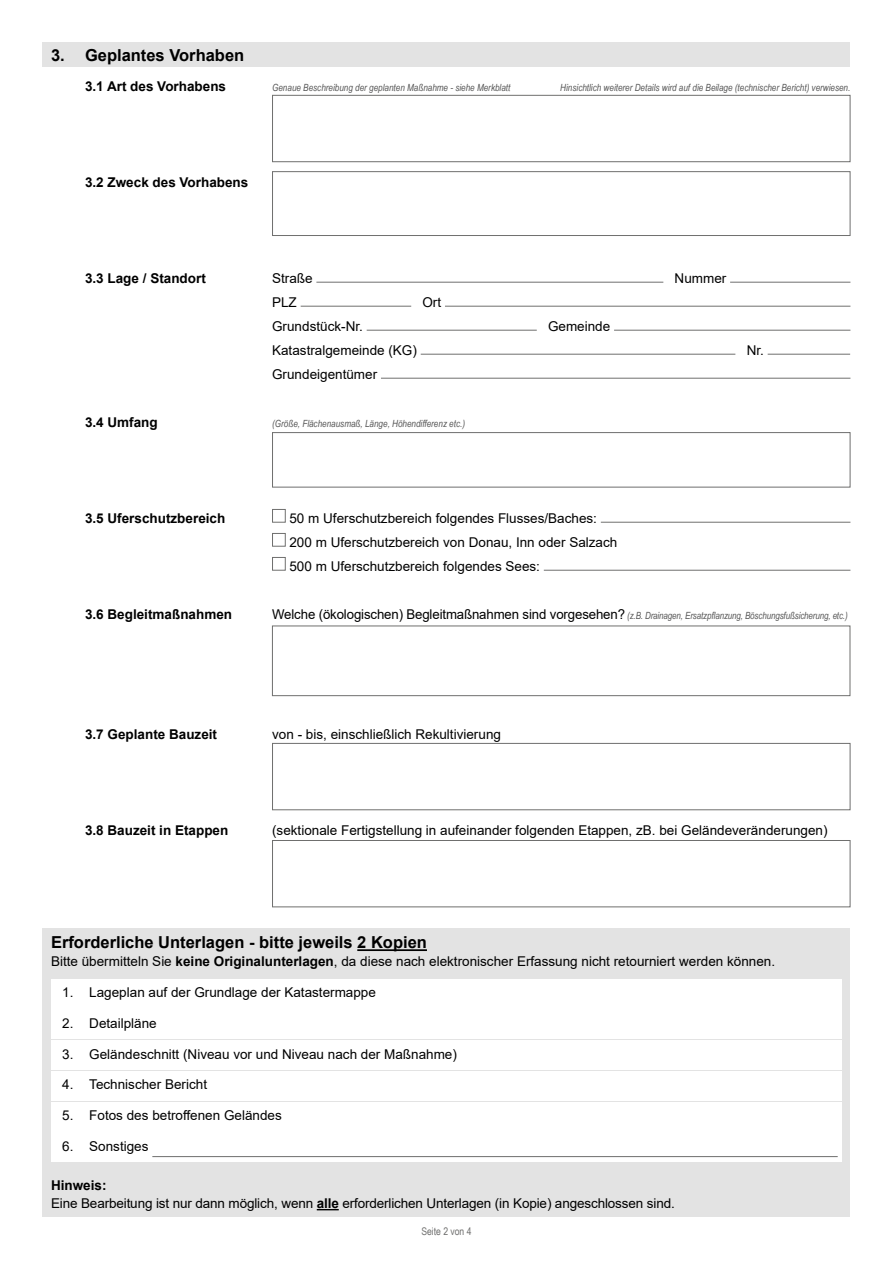
<style>
.page{position:relative;width:893px;height:1263px;background:#fff}
.page>*{position:absolute;margin:0;border:0;box-sizing:border-box;transform-origin:0 0}
.Formularabschnitt_H2{font:700 16.5px "Arial";color:#000}
.Formularabschnitt_P_Text{font:13.5px/24px "Arial";color:#000}
.Formular_Abschluss_P_Text_-_OHNE_Grundli{font:13.5px/18px "Arial";letter-spacing:-.01em;color:#000}
.Formularabschnitt_P_Text-2{font:700 13.5px "Arial";color:#000}
.t1{font:10.5px "Arial Narrow";color:#6f6f6e}
.Formularabschnitt_P_Text-3{font:italic 9.9px "Arial Narrow";color:#565656}
.s1{font-family:"Arial";font-style:normal;font-size:13.5px;color:#000}
.s2{font-weight:700}
</style>
<div class="page">
<div style="left:43px;top:43px;width:807px;height:24px;background:#e3e3e3"></div>
<div style="left:272px;top:95px;width:578px;height:67px;border:1px solid #6f6f6e"></div>
<div style="left:272px;top:171px;width:578px;height:65px;border:1px solid #6f6f6e"></div>
<hr style="left:316px;top:282px;width:347px;height:1px;background:#6f6f6e">
<hr style="left:730px;top:282px;width:120px;height:1px;background:#6f6f6e">
<hr style="left:301px;top:306px;width:110px;height:1px;background:#6f6f6e">
<hr style="left:445px;top:306px;width:405px;height:1px;background:#6f6f6e">
<hr style="left:367px;top:330px;width:170px;height:1px;background:#6f6f6e">
<hr style="left:614px;top:330px;width:236px;height:1px;background:#6f6f6e">
<hr style="left:421px;top:354px;width:314px;height:1px;background:#6f6f6e">
<hr style="left:768px;top:354px;width:82px;height:1px;background:#6f6f6e">
<hr style="left:381px;top:378px;width:469px;height:1px;background:#6f6f6e">
<div style="left:272px;top:509px;width:14px;height:14px;border:1px solid #6f6f6e"></div>
<hr style="left:601px;top:522px;width:249px;height:1px;background:#6f6f6e">
<div style="left:272px;top:533px;width:14px;height:14px;border:1px solid #6f6f6e"></div>
<div style="left:272px;top:557px;width:14px;height:14px;border:1px solid #6f6f6e"></div>
<hr style="left:544px;top:570px;width:306px;height:1px;background:#6f6f6e">
<div style="left:272px;top:626px;width:578px;height:70px;border:1px solid #6f6f6e"></div>
<div style="left:272px;top:743px;width:578px;height:67px;border:1px solid #6f6f6e"></div>
<div style="left:272px;top:840px;width:578px;height:67px;border:1px solid #6f6f6e"></div>
<div style="left:43px;top:928px;width:807px;height:289px;background:#e3e3e3"></div>
<hr style="left:357px;top:949px;width:70px;height:2px;background:#000">
<div style="left:51px;top:979px;width:791px;height:29px;background:#fff"></div>
<div style="left:51px;top:1009px;width:791px;height:30px;background:#fff"></div>
<div style="left:51px;top:1040px;width:791px;height:30px;background:#fff"></div>
<div style="left:51px;top:1071px;width:791px;height:30px;background:#fff"></div>
<div style="left:51px;top:1102px;width:791px;height:29px;background:#fff"></div>
<div style="left:51px;top:1132px;width:791px;height:30px;background:#fff"></div>
<svg style="left:317px;top:1209px;width:22px;height:1px"></svg>
<hr style="left:152px;top:1156px;width:686px;height:1px;background:#6f6f6e">
<div style="left:272px;top:432px;width:578px;height:55px;border:1px solid #6f6f6e"></div>
<h2 class="Formularabschnitt_H2" style="left:51px;top:43px;width:195px">3. Geplantes Vorhaben</h2>
<p class="Formularabschnitt_P_Text-2" style="left:85px;top:76px;width:143px">3.1 Art des Vorhabens</p>
<p class="Formularabschnitt_P_Text-3" style="left:272px;top:80px;width:240px">Genaue Beschreibung der geplanten Maßnahme - siehe Merkblatt</p>
<p class="Formularabschnitt_P_Text-3" style="left:560px;top:80px;width:292px">Hinsichtlich weiterer Details wird auf die Beilage (technischer Bericht) verwiesen.</p>
<p class="Formularabschnitt_P_Text-2" style="left:85px;top:172px;width:165px">3.2 Zweck des Vorhabens</p>
<p class="Formularabschnitt_P_Text-2" style="left:85px;top:268px;width:122px">3.3 Lage / Standort</p>
<p class="Formularabschnitt_P_Text" style="left:272px;top:266px;width:42px">Straße</p>
<p class="Formularabschnitt_P_Text" style="left:675px;top:266px;width:53px">Nummer</p>
<p class="Formularabschnitt_P_Text" style="left:272px;top:290px;width:26px">PLZ</p>
<p class="Formularabschnitt_P_Text" style="left:422px;top:290px;width:20px">Ort</p>
<p class="Formularabschnitt_P_Text" style="left:272px;top:314px;width:92px">Grundstück-Nr.</p>
<p class="Formularabschnitt_P_Text" style="left:548px;top:314px;width:64px">Gemeinde</p>
<p class="Formularabschnitt_P_Text" style="left:272px;top:338px;width:146px">Katastralgemeinde (KG)</p>
<p class="Formularabschnitt_P_Text" style="left:747px;top:338px;width:19px">Nr.</p>
<p class="Formularabschnitt_P_Text" style="left:272px;top:362px;width:107px">Grundeigentümer</p>
<p class="Formularabschnitt_P_Text-2" style="left:85px;top:412px;width:74px">3.4 Umfang</p>
<p class="Formularabschnitt_P_Text-3" style="left:272px;top:416px;width:194px">(Größe, Flächenausmaß, Länge, Höhendifferenz etc.)</p>
<p class="Formularabschnitt_P_Text-2" style="left:85px;top:508px;width:142px">3.5 Uferschutzbereich</p>
<p class="Formularabschnitt_P_Text" style="left:289px;top:506px;width:329px">50 m Uferschutzbereich folgendes Flusses/Baches:<br>200 m Uferschutzbereich von Donau, Inn oder Salzach<br>500 m Uferschutzbereich folgendes Sees:</p>
<p class="Formularabschnitt_P_Text-2" style="left:85px;top:604px;width:149px">3.6 Begleitmaßnahmen</p>
<p class="Formularabschnitt_P_Text-3" style="left:272px;top:608px;width:577px"><span class="s1">Welche (ökologischen) Begleitmaßnahmen sind vorgesehen?</span> (z.B. Drainagen, Ersatzpflanzung, Böschungsfußsicherung, etc.)</p>
<p class="Formularabschnitt_P_Text-2" style="left:85px;top:724px;width:134px">3.7 Geplante Bauzeit</p>
<p class="Formularabschnitt_P_Text" style="left:272px;top:722px;width:230px">von - bis, einschließlich Rekultivierung</p>
<p class="Formularabschnitt_P_Text-2" style="left:85px;top:820px;width:145px">3.8 Bauzeit in Etappen</p>
<p class="Formularabschnitt_P_Text" style="left:272px;top:818px;width:557px">(sektionale Fertigstellung in aufeinander folgenden Etappen, zB. bei Geländeveränderungen)</p>
<h2 class="Formularabschnitt_H2" style="left:51px;top:931px;width:377px">Erforderliche Unterlagen - bitte jeweils 2 Kopien</h2>
<p class="Formular_Abschluss_P_Text_-_OHNE_Grundli" style="left:51px;top:952px;width:726px">Bitte übermitteln Sie <span class="s2">keine Originalunterlagen</span>, da diese nach elektronischer Erfassung nicht retourniert werden können.</p>
<p class="Formularabschnitt_P_Text" style="left:62px;top:980px;width:315px">1. Lageplan auf der Grundlage der Katastermappe</p>
<p class="Formularabschnitt_P_Text" style="left:62px;top:1011px;width:96px">2. Detailpläne</p>
<p class="Formularabschnitt_P_Text" style="left:62px;top:1042px;width:396px">3. Geländeschnitt (Niveau vor und Niveau nach der Maßnahme)</p>
<p class="Formularabschnitt_P_Text" style="left:62px;top:1072px;width:146px">4. Technischer Bericht</p>
<p class="Formularabschnitt_P_Text" style="left:62px;top:1103px;width:221px">5. Fotos des betroffenen Geländes</p>
<p class="Formularabschnitt_P_Text" style="left:62px;top:1134px;width:88px">6. Sonstiges</p>
<p class="Formular_Abschluss_P_Text_-_OHNE_Grundli" style="left:51px;top:1176px;width:625px"><span class="s2">Hinweis:<br></span>Eine Bearbeitung ist nur dann möglich, wenn <span class="s2">alle</span> erforderlichen Unterlagen (in Kopie) angeschlossen sind.</p>
<p class="t1" style="left:421px;top:1223px;width:52px">Seite 2 von 4</p>
</div>
